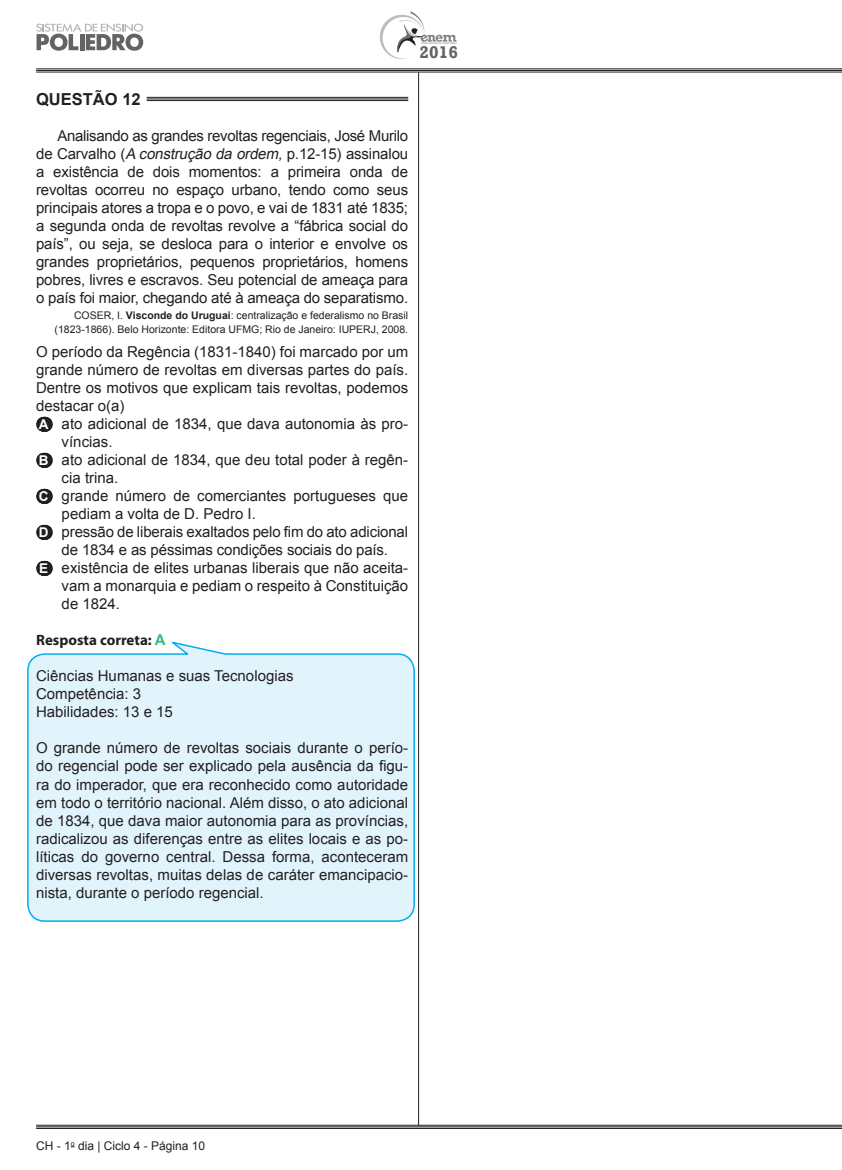
<style>
.page{position:relative;width:842px;height:1170px;background:#fff}
.page>*{position:absolute;margin:0;border:0;box-sizing:border-box;transform-origin:0 0}
.t1{font:700 17.4px "Rockwell";color:#636366}
.t2{font:700 16.5px "Arial";color:#231f20}
.t3{font:15px/18px "Arial";color:#231f20;text-align:justify}
.t4{font:700 15px "Myriad Pro";color:#231f20}
.t5{font:12px "Arial";color:#231f20}
.t6{font:10.5px/13.5px "Arial";color:#231f20;text-align:right}
.s1{font-style:italic}
.s2{font-weight:700}
.s3{font-weight:700;font-size:13.5px;color:#fff}
.s4{font-family:"Arial";color:#38b983}
</style>
<div class="page">
<div style="left:27px;top:641px;width:388px;height:281px;background:#e1f4fc"></div>
<hr style="left:418px;top:72px;width:1px;height:1053px;background:#231f20">
<hr style="left:36px;top:69px;width:806px;height:1px;background:#231f20">
<hr style="left:36px;top:70px;width:806px;height:1px;background:#231f20">
<hr style="left:36px;top:72px;width:806px;height:1px;background:#231f20">
<hr style="left:36px;top:1124px;width:806px;height:1px;background:#231f20">
<hr style="left:36px;top:1126px;width:806px;height:1px;background:#231f20">
<hr style="left:36px;top:1128px;width:806px;height:1px;background:#231f20">
<svg style="left:36px;top:23px;width:107px;height:28px"></svg>
<svg style="left:380px;top:11px;width:77px;height:48px"></svg>
<hr style="left:147px;top:97px;width:261px;height:1px;background:#231f20">
<hr style="left:147px;top:98px;width:261px;height:1px;background:#231f20">
<hr style="left:147px;top:100px;width:261px;height:1px;background:#231f20">
<svg style="left:44px;top:417px;width:1px;height:15px"></svg>
<svg style="left:44px;top:453px;width:1px;height:15px"></svg>
<svg style="left:44px;top:489px;width:1px;height:15px"></svg>
<svg style="left:44px;top:525px;width:1px;height:15px"></svg>
<svg style="left:44px;top:561px;width:1px;height:15px"></svg>
<p class="t1" style="left:420px;top:42px;width:40px">2016</p>
<p class="t2" style="left:36px;top:88px;width:106px">QUESTÃO 12</p>
<p class="t3" style="left:36px;top:127px;width:374px;text-indent:21px">Analisando as grandes revoltas regenciais, José Murilo de Carvalho (<span class="s1">A construção da ordem,</span>p.12-15) assinalou a existência de dois momentos: a primeira onda de revoltas ocorreu no espaço urbano, tendo como seus principais atores a tropa e o povo, e vai de 1831 até 1835; a segunda onda de revoltas revolve a “fábrica social do país”, ou seja, se desloca para o interior e envolve os grandes proprietários, pequenos proprietários, homens pobres, livres e escravos. Seu potencial de ameaça para o país foi maior, chegando até à ameaça do separatismo.</p>
<p class="t6" style="left:55px;top:309px;width:355px">COSER, I. <span class="s2">Visconde do Uruguai</span>: centralização e federalismo no Brasil (1823-1866). Belo Horizonte: Editora UFMG; Rio de Janeiro: IUPERJ, 2008.</p>
<p class="t3" style="left:36px;top:343px;width:374px">O período da Regência (1831-1840) foi marcado por um</p>
<p class="t3" style="left:36px;top:361px;width:374px">grande número de revoltas em diversas partes do país.</p>
<p class="t3" style="left:36px;top:379px;width:374px">Dentre os motivos que explicam tais revoltas, podemos</p>
<p class="t3" style="left:36px;top:397px;width:90px">destacar o(a)</p>
<p class="t3" style="left:39px;top:415px;width:371px"><span class="s3">A</span> ato adicional de 1834, que dava autonomia às pro-</p>
<p class="t3" style="left:62px;top:433px;width:52px">víncias.</p>
<p class="t3" style="left:39px;top:451px;width:371px"><span class="s3">B</span> ato adicional de 1834, que deu total poder à regên-</p>
<p class="t3" style="left:62px;top:469px;width:58px">cia trina.</p>
<p class="t3" style="left:39px;top:487px;width:371px"><span class="s3">C</span> grande número de comerciantes portugueses que</p>
<p class="t3" style="left:62px;top:505px;width:196px">pediam a volta de D. Pedro I.</p>
<p class="t3" style="left:39px;top:523px;width:371px"><span class="s3">D</span> pressão de liberais exaltados pelo fim do ato adicional</p>
<p class="t3" style="left:62px;top:541px;width:328px">de 1834 e as péssimas condições sociais do país.</p>
<p class="t3" style="left:39px;top:559px;width:370px"><span class="s3">E</span> existência de elites urbanas liberais que não aceita-</p>
<p class="t3" style="left:62px;top:577px;width:348px">vam a monarquia e pediam o respeito à Constituição</p>
<p class="t3" style="left:62px;top:595px;width:60px">de 1824.</p>
<p class="t4" style="left:36px;top:630px;width:131px">Resposta correta: <span class="s4">A</span></p>
<p class="t3" style="left:36px;top:667px;width:259px;text-align:left">Ciências Humanas e suas Tecnologias<br>Competência: 3<br>Habilidades: 13 e 15</p>
<p class="t3" style="left:36px;top:739px;width:374px">O grande número de revoltas sociais durante o perío&shy;do regencial pode ser explicado pela ausência da figu&shy;ra do imperador, que era reconhecido como autoridade em todo o território nacional. Além disso, o ato adicional de 1834, que dava maior autonomia para as províncias, radicalizou as diferenças entre as elites locais e as po&shy;líticas do governo central. Dessa forma, aconteceram diversas revoltas, muitas delas de caráter emancipacio&shy;nista, durante o período regencial.</p>
<p class="t5" style="left:36px;top:1137px;width:171px">CH - 1<sup>o</sup> dia | Ciclo 4 - Página 10</p>
</div>
